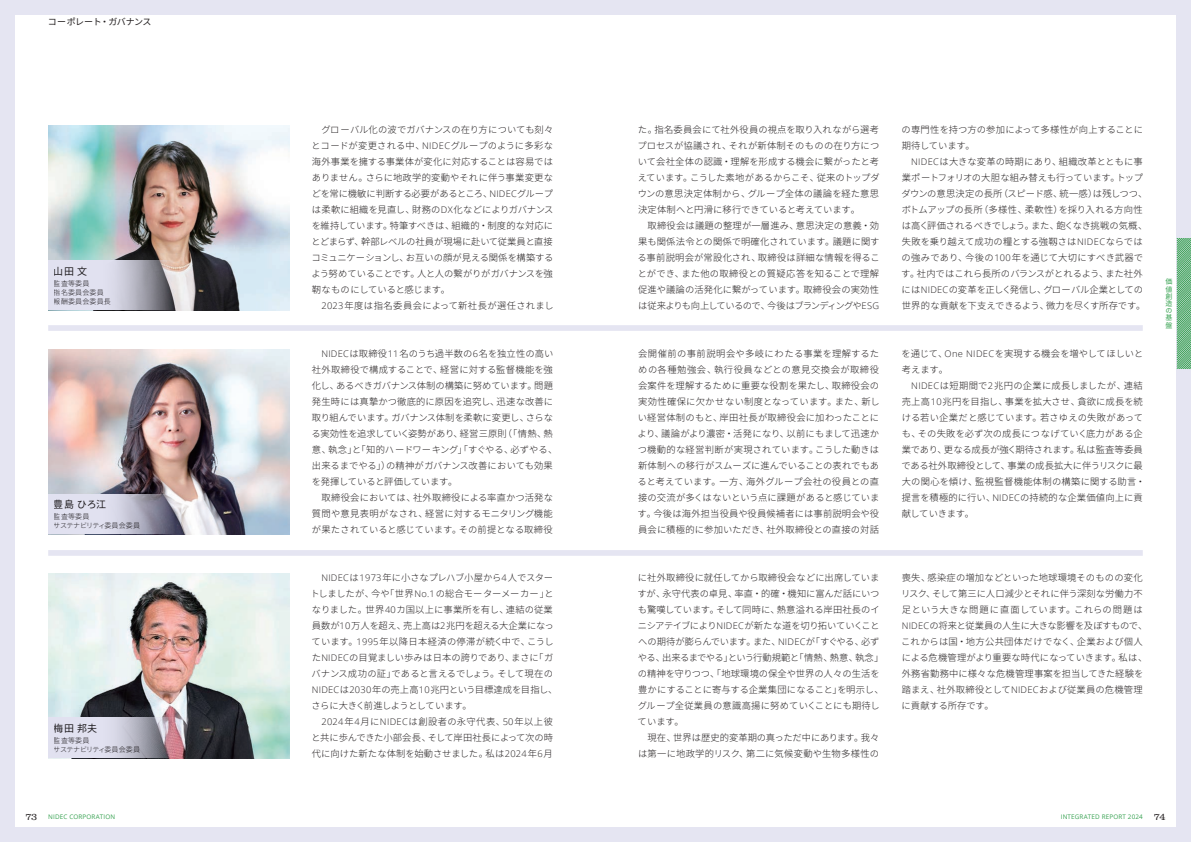
<style>
.page{position:relative;width:1191px;height:842px;background:#fff}
.page>*{position:absolute;margin:0;border:0;box-sizing:border-box;transform-origin:0 0}
.t1{font:10px "Noto Sans CJ Kjp";letter-spacing:.02em;color:#231f20}
.t2{font:300 9.3px/16px "Noto Sans CJ Kjp";letter-spacing:.005em;color:#231f20}
.t3{font:300 9.3px "Noto Sans CJ Kjp";letter-spacing:.05em;color:#231f20}
.t4{font:9px "Noto Sans CJ Kjp";letter-spacing:-.045em;color:#231f20}
.t5{font:300 7px/9px "Noto Sans CJ Kjp";letter-spacing:-.005em;color:#231f20}
.t6{font:300 7px/9px "Noto Sans CJ Kjp";letter-spacing:.02em;color:#231f20}
.t7{font:7px/7.3px "Noto Sans CJ Kjp";color:#37a251;text-align:justify}
.t8{font:6.3px "Open Sans";letter-spacing:.025em;color:#37a251}
.s1{font-family:"Open Sans";font-size:9.1px}
.s2{font-family:"Clarendon LT Std";font-weight:300;font-size:10px;color:#231f20}
</style>
<div class="page">
<div style="left:1176px;top:0;width:15px;height:842px;background:#e5e5f2"></div>
<div style="left:0;top:0;width:14px;height:842px;background:#e5e5f2"></div>
<div style="left:0;top:0;width:1191px;height:14px;background:#e5e5f2"></div>
<div style="left:0;top:828px;width:1191px;height:14px;background:#e5e5f2"></div>
<img style="left:48px;top:574px;width:241px;height:184px">
<img style="left:48px;top:126px;width:241px;height:184px">
<img style="left:48px;top:350px;width:241px;height:184px">
<svg style="left:48px;top:261px;width:126px;height:49px;background:#c4c3cf"></svg>
<svg style="left:48px;top:494px;width:126px;height:40px;background:#c2c1d1"></svg>
<svg style="left:48px;top:718px;width:126px;height:40px;background:#c9c5d2"></svg>
<div style="left:48px;top:325px;width:1094px;height:6px;background:#e5e5f2"></div>
<div style="left:48px;top:550px;width:1094px;height:6px;background:#e5e5f2"></div>
<svg style="left:1176px;top:238px;width:15px;height:131px;background:#79bb8e"></svg>
<p class="t4" style="left:48px;top:17px;width:105px">コーポレート・ガバナンス</p>
<p class="t1" style="left:54px;top:266px;width:35px">山田文</p>
<p class="t6" style="left:54px;top:279px;width:58px">監査等委員<br>指名委員会委員報酬委員会委員長</p>
<p class="t1" style="left:54px;top:499px;width:54px">豊島ひろ江</p>
<p class="t5" style="left:54px;top:512px;width:88px">監査等委員<br>サステナビリティ委員会委員</p>
<p class="t1" style="left:54px;top:723px;width:45px">梅田邦夫</p>
<p class="t5" style="left:54px;top:736px;width:88px">監査等委員<br>サステナビリティ委員会委員</p>
<p class="t2" style="left:311px;top:122px;width:244px;text-align:justify">　グローバル化の波でガバナンスの在り方についても刻々とコードが変更される中、<span class="s1">NIDEC</span>グループのように多彩な海外事業を擁する事業体が変化に対応することは容易ではありません。さらに地政学的変動やそれに伴う事業変更などを常に機敏に判断する必要があるところ、<span class="s1">NIDEC</span>グループは柔軟に組織を見直し、財務の<span class="s1">DX</span>化などによりガバナンスを維持しています。特筆すべきは、組織的・制度的な対応にとどまらず、幹部レベルの社員が現場に赴いて従業員と直接コミュニケーションし、お互いの顔が見える関係を構築するよう努めていることです。人と人の繋がりがガバナンスを強靭なものにしていると感じます。</p>
<p class="t3" style="left:321px;top:300px;width:234px"><span class="s1">2023</span>年度は指名委員会によって新社長が選任されまし</p>
<p class="t2" style="left:311px;top:346px;width:247px;text-indent:10px"><span class="s1">NIDEC</span>は取締役<span class="s1">11</span>名のうち過半数の<span class="s1">6</span>名を独立性の高い社外取締役で構成することで、経営に対する監督機能を強化し、あるべきガバナンス体制の構築に努めています。問題発生時には真摯かつ徹底的に原因を追究し、迅速な改善に取り組んでいます。ガバナンス体制を柔軟に変更し、さらなる実効性を追求していく姿勢があり、経営三原則（「情熱、熱意、執念」と「知的ハードワーキング」「すぐやる、必ずやる、出来るまでやる」）の精神がガバナンス改善においても効果を発揮していると評価しています。<br>　取締役会においては、社外取締役による率直かつ活発な質問や意見表明がなされ、経営に対するモニタリング機能が果たされていると感じています。その前提となる取締役</p>
<p class="t2" style="left:310px;top:570px;width:248px;text-indent:11px"><span class="s1">NIDEC</span>は<span class="s1">1973</span>年に小さなプレハブ小屋から<span class="s1">4</span>人でスタートしましたが、今や「世界<span class="s1">No.1</span>の総合モーターメーカー」となりました。世界<span class="s1">40</span>カ国以上に事業所を有し、連結の従業員数が<span class="s1">10</span>万人を超え、売上高は<span class="s1">2</span>兆円を超える大企業になっています。<span class="s1">1995</span>年以降日本経済の停滞が続く中で、こうした<span class="s1">NIDEC</span>の目覚ましい歩みは日本の誇りであり、まさに「ガバナンス成功の証」であると言えるでしょう。そして現在の<br><span class="s1">NIDEC</span>は<span class="s1">2030</span>年の売上高<span class="s1">10</span>兆円という目標達成を目指し、さらに大きく前進しようとしています。</p>
<p class="t2" style="left:312px;top:714px;width:243px;text-align:justify;text-indent:10px"><span class="s1">2024</span>年<span class="s1">4</span>月に<span class="s1">NIDEC</span>は創設者の永守代表、<span class="s1">50</span>年以上彼と共に歩んできた小部会長、そして岸田社長によって次の時代に向けた新たな体制を始動させました。私は<span class="s1">2024</span>年<span class="s1">6</span>月</p>
<p class="t2" style="left:637px;top:122px;width:244px">た。指名委員会にて社外役員の視点を取り入れながら選考プロセスが協議され、それが新体制そのものの在り方について会社全体の認識・理解を形成する機会に繋がったと考えています。こうした素地があるからこそ、従来のトップダウンの意思決定体制から、グループ全体の議論を経た意思決定体制へと円滑に移行できていると考えています。<br>　取締役会は議題の整理が一層進み、意思決定の意義・効果も関係法令との関係で明確化されています。議題に関する事前説明会が常設化され、取締役は詳細な情報を得ることができ、また他の取締役との質疑応答を知ることで理解促進や議論の活発化に繋がっています。取締役会の実効性は従来よりも向上しているので、今後はブランディングや<span class="s1">ESG</span></p>
<p class="t2" style="left:637px;top:346px;width:244px;text-align:justify">会開催前の事前説明会や多岐にわたる事業を理解するための各種勉強会、執行役員などとの意見交換会が取締役会案件を理解するために重要な役割を果たし、取締役会の実効性確保に欠かせない制度となっています。また、新しい経営体制のもと、岸田社長が取締役会に加わったことにより、議論がより濃密・活発になり、以前にもまして迅速かつ機動的な経営判断が実現されています。こうした動きは新体制への移行がスムーズに進んでいることの表れでもあると考えています。一方、海外グループ会社の役員との直接の交流が多くはないという点に課題があると感じています。今後は海外担当役員や役員候補者には事前説明会や役員会に積極的に参加いただき、社外取締役との直接の対話</p>
<p class="t2" style="left:637px;top:570px;width:248px">に社外取締役に就任してから取締役会などに出席していますが、永守代表の卓見、率直・的確・機知に富んだ話にいつも驚嘆しています。そして同時に、熱意溢れる岸田社長のイニシアテイブにより<span class="s1">NIDEC</span>が新たな道を切り拓いていくことへの期待が膨らんでいます。また、<span class="s1">NIDEC</span>が「すぐやる、必ずやる、出来るまでやる」という行動規範と「情熱、熱意、執念」の精神を守りつつ、「地球環境の保全や世界の人々の生活を豊かにすることに寄与する企業集団になること」を明示し、グループ全従業員の意識高揚に努めていくことにも期待しています。<br>　現在、世界は歴史的変革期の真っただ中にあります。我々は第一に地政学的リスク、第二に気候変動や生物多様性の</p>
<p class="t2" style="left:901px;top:122px;width:243px">の専門性を持つ方の参加によって多様性が向上することに期待しています。</p>
<p class="t2" style="left:901px;top:154px;width:248px;text-align:center"><span class="s1">NIDEC</span>は大きな変革の時期にあり、組織改革とともに事<br>業ポートフォリオの大胆な組み替えも行っています。トップダウンの意思決定の長所（スピード感、統一感）は残しつつ、ボトムアップの長所（多様性、柔軟性）を採り入れる方向性は高く評価されるべきでしょう。また、飽くなき挑戦の気概、失敗を乗り越えて成功の糧とする強靱さは<span class="s1">NIDEC</span>ならではの強みであり、今後の<span class="s1">100</span>年を通じて大切にすべき武器です。社内ではこれら長所のバランスがとれるよう、また社外には<span class="s1">NIDEC</span>の変革を正しく発信し、グローバル企業としての世界的な貢献を下支えできるよう、微力を尽くす所存です。</p>
<p class="t2" style="left:901px;top:346px;width:243px">を通じて、<span class="s1">One NIDEC</span>を実現する機会を増やしてほしいと考えます。</p>
<p class="t2" style="left:901px;top:378px;width:245px;text-indent:10px"><span class="s1">NIDEC</span>は短期間で<span class="s1">2</span>兆円の企業に成長しましたが、連結売上高<span class="s1">10</span>兆円を目指し、事業を拡大させ、貪欲に成長を続ける若い企業だと感じています。若さゆえの失敗があっても、その失敗を必ず次の成長につなげていく底力がある企業であり、更なる成長が強く期待されます。私は監査等委員である社外取締役として、事業の成長拡大に伴うリスクに最大の関心を傾け、監視監督機能体制の構築に関する助言・提言を積極的に行い、<span class="s1">NIDEC</span>の持続的な企業価値向上に貢献していきます。</p>
<p class="t2" style="left:901px;top:570px;width:248px">喪失、感染症の増加などといった地球環境そのものの変化リスク、そして第三に人口減少とそれに伴う深刻な労働力不足という大きな問題に直面しています。これらの問題は<br><span class="s1">NIDEC</span>の将来と従業員の人生に大きな影響を及ぼすもので、これからは国・地方公共団体だけでなく、企業および個人による危機管理がより重要な時代になっていきます。私は、外務省勤務中に様々な危機管理事案を担当してきた経験を踏まえ、社外取締役として<span class="s1">NIDEC</span>および従業員の危機管理に貢献する所存です。</p>
<p class="t7" style="left:1165px;top:278px;width:8px">価値創造の基盤</p>
<p class="t8" style="left:26px;top:813px;width:91px"><span class="s2">73</span> NIDEC CORPORATION</p>
<p class="t8" style="left:1060px;top:813px;width:106px">INTEGRATED REPORT 2024 <span class="s2">74</span></p>
</div>
